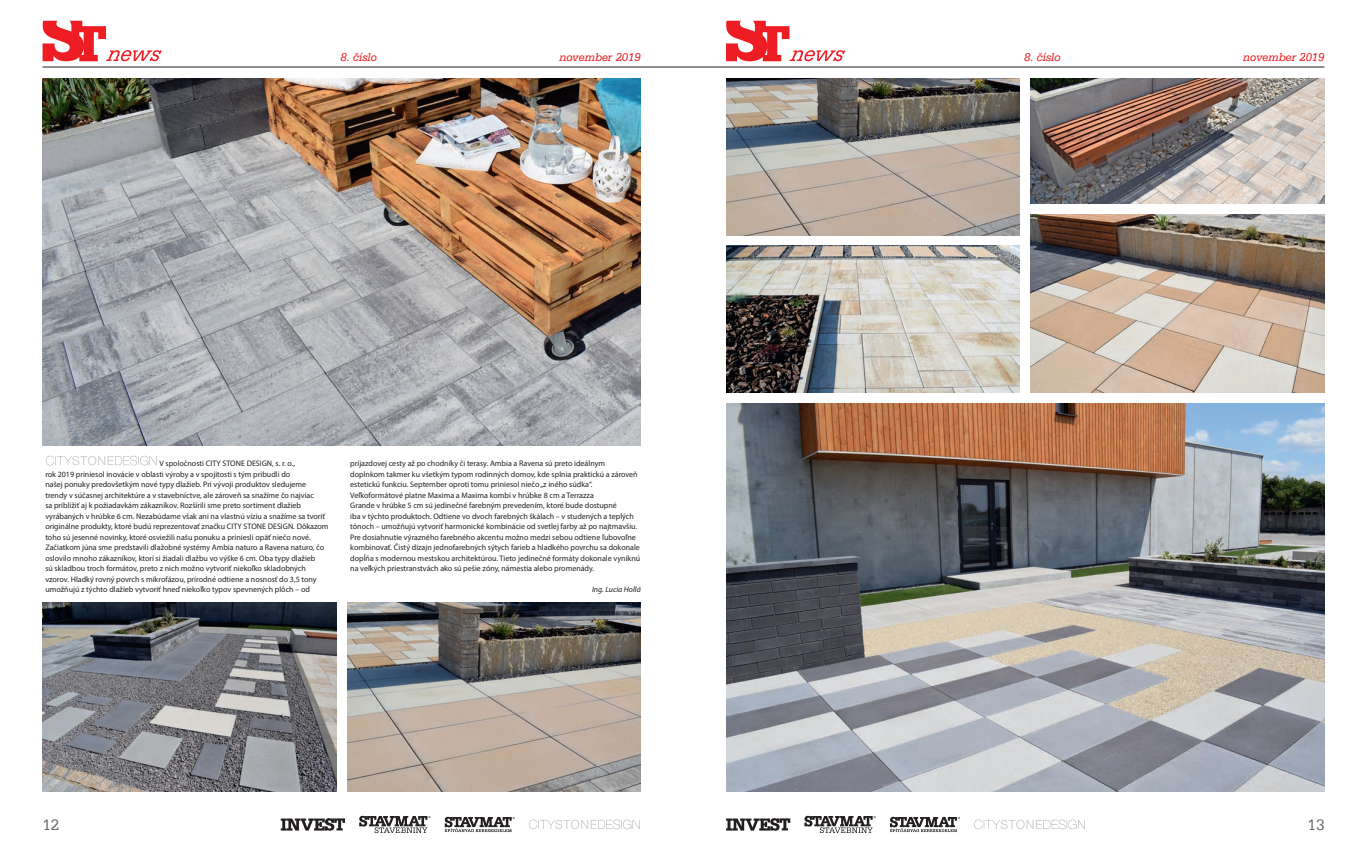
<style>
.page{position:relative;width:1367px;height:851px;background:#fff}
.page>*{position:absolute;margin:0;border:0;box-sizing:border-box;transform-origin:0 0}
.t1{font:16px "Serifa TL";color:#6c6d70}
.t2{font:italic 12px "Serifa TL";color:#ee1d23}
.t3{font:8px/10.5px "Myriad Pro";color:#231f20}
.t4{font:italic 8px "Myriad Pro";color:#231f20}
</style>
<div class="page">
<svg style="left:359px;top:815px;width:71px;height:17px"></svg>
<svg style="left:43px;top:21px;width:119px;height:40px"></svg>
<hr style="left:43px;top:66px;width:1281px;height:1px;background:#231f20">
<svg style="left:726px;top:21px;width:119px;height:40px"></svg>
<svg style="left:281px;top:818px;width:64px;height:12px"></svg>
<svg style="left:529px;top:819px;width:110px;height:10px"></svg>
<svg style="left:804px;top:815px;width:71px;height:17px"></svg>
<svg style="left:726px;top:818px;width:64px;height:12px"></svg>
<svg style="left:974px;top:819px;width:110px;height:10px"></svg>
<svg style="left:444px;top:816px;width:71px;height:16px"></svg>
<svg style="left:890px;top:816px;width:70px;height:16px"></svg>
<svg style="left:46px;top:456px;width:110px;height:9px"></svg>
<img style="left:43px;top:78px;width:598px;height:367px">
<img style="left:726px;top:246px;width:293px;height:147px">
<img style="left:1030px;top:78px;width:294px;height:126px">
<img style="left:1030px;top:214px;width:294px;height:179px">
<img style="left:43px;top:602px;width:293px;height:189px">
<img style="left:726px;top:78px;width:293px;height:157px">
<img style="left:347px;top:602px;width:294px;height:189px">
<img style="left:726px;top:403px;width:598px;height:388px">
<h2 class="t2" style="left:340px;top:50px;width:38px">8. číslo</h2>
<h2 class="t2" style="left:559px;top:50px;width:83px">november 2019</h2>
<h2 class="t2" style="left:1024px;top:50px;width:38px">8. číslo</h2>
<h2 class="t2" style="left:1243px;top:50px;width:83px">november 2019</h2>
<p class="t3" style="left:45px;top:458px;width:285px;text-indent:114px">V spoločnosti CITY STONE DESIGN, s. r. o.,<br>rok 2019 priniesol inovácie v oblasti výroby a v spojitosti s tým pribudli do<br>našej ponuky predovšetkým nové typy dlažieb. Pri vývoji produktov sledujeme trendy v súčasnej architektúre a v stavebníctve, ale zároveň sa snažíme čo najviac<br>sa priblížiť aj k požiadavkám zákazníkov. Rozšírili sme preto sortiment dlažieb vyrábaných v hrúbke 6 cm. Nezabúdame však ani na vlastnú víziu a snažíme sa tvoriť originálne produkty, ktoré budú reprezentovať značku CITY STONE DESIGN. Dôkazom toho sú jesenné novinky, ktoré osviežili našu ponuku a priniesli opäť niečo nové.<br>Začiatkom júna sme predstavili dlažobné systémy Ambia naturo a Ravena naturo, čo oslovilo mnoho zákazníkov, ktorí si žiadali dlažbu vo výške 6 cm. Oba typy dlažieb<br>sú skladbou troch formátov, preto z nich možno vytvoriť niekoľko skladobných vzorov. Hladký rovný povrch s mikrofázou, prírodné odtiene a nosnosť do 3,5 tony umožňujú z týchto dlažieb vytvoriť hneď niekoľko typov spevnených plôch – od</p>
<p class="t3" style="left:350px;top:458px;width:291px">príjazdovej cesty až po chodníky či terasy. Ambia a Ravena sú preto ideálnym doplnkom takmer ku všetkým typom rodinných domov, kde splnia praktickú a zároveň estetickú funkciu. September oproti tomu priniesol niečo „z iného súdka“.<br>Veľkoformátové platne Maxima a Maxima kombi v hrúbke 8 cm a Terrazza<br>Grande v hrúbke 5 cm sú jedinečné farebným prevedením, ktoré bude dostupné<br>iba v týchto produktoch. Odtiene vo dvoch farebných škálach – v studených a teplých tónoch – umožňujú vytvoriť harmonické kombinácie od svetlej farby až po najtmavšiu.<br>Pre dosiahnutie výrazného farebného akcentu možno medzi sebou odtiene ľubovoľne kombinovať. Čistý dizajn jednofarebných sýtych farieb a hladkého povrchu sa dokonale dopĺňa s modernou mestskou architektúrou. Tieto jedinečné formáty dokonale vyniknú na veľkých priestranstvách ako sú pešie zóny, námestia alebo promenády.</p>
<p class="t4" style="left:592px;top:584px;width:50px">Ing. Lucia Hollá</p>
<h1 class="t1" style="left:43px;top:814px;width:18px">12</h1>
<h1 class="t1" style="left:1307px;top:814px;width:18px">13</h1>
</div>
